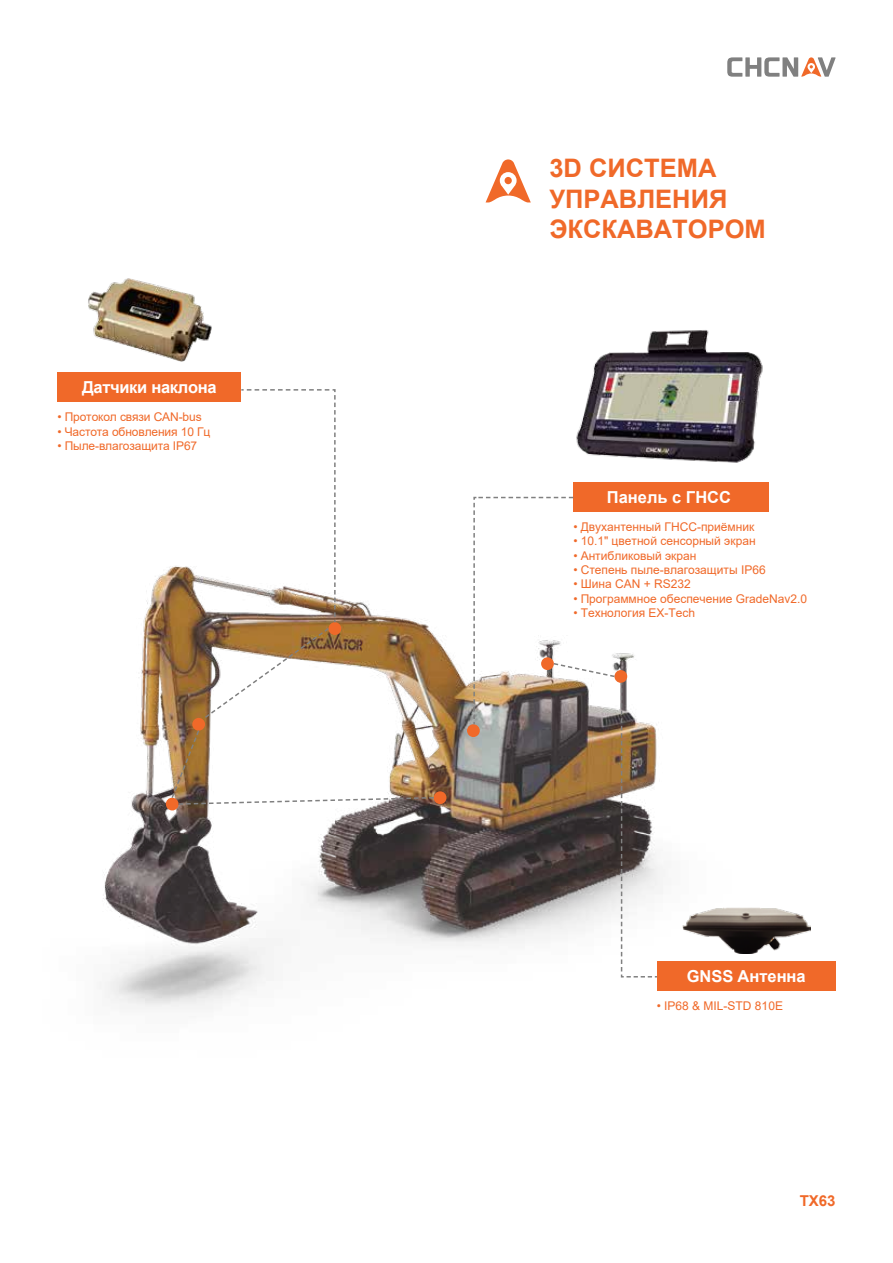
<style>
.page{position:relative;width:893px;height:1263px;background:#fff}
.page>*{position:absolute;margin:0;border:0;box-sizing:border-box;transform-origin:0 0}
.t1{font:700 25.5px/30.6px "Arial";color:#f06929}
.t2{font:700 16.5px "Arial";color:#fff}
.t3{font:700 16.5px "Arial";letter-spacing:-.02em;color:#fff}
.t4{font:700 15px "Arial";color:#f06929}
.t5{font:12px "Arial";color:#f06929}
</style>
<div class="page">
<svg style="left:727px;top:57px;width:109px;height:20px"></svg>
<svg style="left:486px;top:159px;width:45px;height:43px"></svg>
<div style="left:505px;top:177px;width:7px;height:7px;background:#f06929;border-radius:50%"></div>
<img style="left:100px;top:566px;width:720px;height:443px">
<div style="left:573px;top:482px;width:196px;height:30px;background:#f06929"></div>
<img style="left:576px;top:330px;width:187px;height:133px">
<img style="left:682px;top:907px;width:128px;height:46px">
<div style="left:328px;top:622px;width:13px;height:13px;background:#f06929;border-radius:50%"></div>
<div style="left:467px;top:724px;width:13px;height:13px;background:#f06929;border-radius:50%"></div>
<div style="left:657px;top:962px;width:179px;height:29px;background:#f06929"></div>
<div style="left:57px;top:372px;width:184px;height:30px;background:#f06929"></div>
<img style="left:88px;top:278px;width:124px;height:84px">
<div style="left:192px;top:718px;width:13px;height:13px;background:#f06929;border-radius:50%"></div>
<div style="left:166px;top:798px;width:13px;height:12px;background:#f06929;border-radius:50%"></div>
<svg style="left:473px;top:496px;width:185px;height:482px"></svg>
<svg style="left:203px;top:389px;width:133px;height:330px"></svg>
<div style="left:434px;top:791px;width:12px;height:13px;background:#f06929;border-radius:50%"></div>
<svg style="left:170px;top:729px;width:265px;height:77px"></svg>
<h2 class="t3" style="left:82px;top:376px;width:136px">Датчики наклона</h2>
<p class="t5" style="left:57px;top:409px;width:146px">• Протокол связи CAN-bus</p>
<p class="t5" style="left:57px;top:423px;width:154px">• Частота обновления 10 Гц</p>
<p class="t5" style="left:57px;top:437px;width:141px">• Пыле-влагозащита IP67</p>
<h1 class="t1" style="left:549px;top:153px;width:218px">3D СИСТЕМА<br>УПРАВЛЕНИЯ<br>ЭКСКАВАТОРОМ</h1>
<h2 class="t2" style="left:607px;top:486px;width:126px">Панель c ГНСС</h2>
<p class="t5" style="left:573px;top:518px;width:183px">• Двухантенный ГНСС-приёмник</p>
<p class="t5" style="left:573px;top:533px;width:184px">• 10.1" цветной сенсорный экран</p>
<p class="t5" style="left:573px;top:547px;width:125px">• Антибликовый экран</p>
<p class="t5" style="left:573px;top:561px;width:194px">• Степень пыле-влагозащиты IP66</p>
<p class="t5" style="left:573px;top:576px;width:119px">• Шина CAN + RS232</p>
<p class="t5" style="left:573px;top:590px;width:235px">• Программное обеспечение GradeNav2.0</p>
<p class="t5" style="left:573px;top:605px;width:123px">• Технология EX-Tech</p>
<h2 class="t2" style="left:687px;top:965px;width:120px">GNSS Антенна</h2>
<p class="t5" style="left:657px;top:998px;width:128px">• IP68 &amp; MIL-STD 810E</p>
<p class="t4" style="left:800px;top:1190px;width:37px">TX63</p>
</div>
